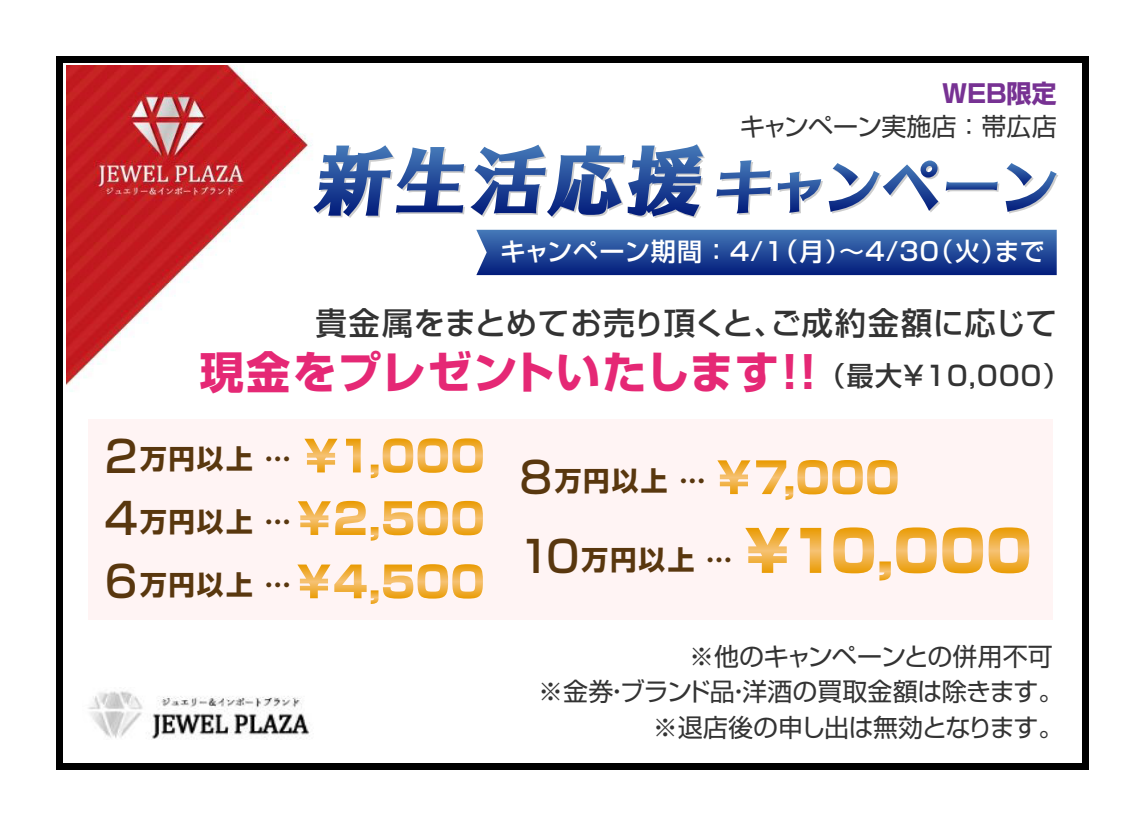
<style>
.page{position:relative;width:1146px;height:820px;background:#fff}
.page>*{position:absolute;margin:0;border:0;box-sizing:border-box;transform-origin:0 0}
.t1{font:700 44.4px "Shin Go Pro";letter-spacing:.025em;color:#e52875}
.t2{font:500 31.5px "Shin Go Pro";letter-spacing:.005em;color:#333}
.t3{font:700 26.7px "Shin Go Pro";letter-spacing:.07em;color:#59370e}
.t4{font:500 25.2px "Shin Go Pro";letter-spacing:.03em;color:#fff}
.t5{font:24.9px "Shin Go Pro";letter-spacing:-.025em;color:#333}
.t6{font:700 24.9px "Shin Go Pro";color:#773293}
.s1{font-weight:500;font-size:27px;color:#333}
.s2{font-weight:500;font-size:43.2px}
</style>
<div class="page">
<div style="left:57px;top:56px;width:6px;height:713px;background:#000"></div>
<div style="left:1082px;top:62px;width:6px;height:707px;background:#000"></div>
<div style="left:63px;top:56px;width:1025px;height:6px;background:#000"></div>
<div style="left:63px;top:763px;width:1025px;height:6px;background:#000"></div>
<img style="left:66px;top:66px;width:247px;height:326px">
<img style="left:88px;top:691px;width:222px;height:49px">
<div style="left:89px;top:419px;width:964px;height:200px;background:#fff4f4"></div>
<svg style="left:476px;top:230px;width:581px;height:45px;background:#254c9a"></svg>
<svg style="left:304px;top:438px;width:34px;height:34px"></svg>
<svg style="left:346px;top:438px;width:15px;height:34px"></svg>
<svg style="left:371px;top:438px;width:112px;height:40px"></svg>
<svg style="left:298px;top:500px;width:185px;height:40px"></svg>
<svg style="left:297px;top:564px;width:186px;height:39px"></svg>
<svg style="left:717px;top:460px;width:33px;height:34px"></svg>
<svg style="left:756px;top:460px;width:142px;height:39px"></svg>
<svg style="left:745px;top:527px;width:45px;height:45px"></svg>
<svg style="left:800px;top:527px;width:21px;height:45px"></svg>
<svg style="left:833px;top:527px;width:196px;height:53px"></svg>
<svg style="left:313px;top:144px;width:392px;height:74px"></svg>
<svg style="left:716px;top:160px;width:56px;height:55px"></svg>
<svg style="left:778px;top:171px;width:45px;height:43px"></svg>
<svg style="left:829px;top:160px;width:111px;height:53px"></svg>
<svg style="left:946px;top:181px;width:53px;height:11px"></svg>
<svg style="left:1005px;top:163px;width:53px;height:50px"></svg>
<p class="t6" style="left:942px;top:74px;width:116px">WEB限定</p>
<p class="t5" style="left:740px;top:106px;width:318px">キャンペーン実施店：帯広店</p>
<p class="t4" style="left:500px;top:231px;width:546px">キャンペーン期間：4/1（月）～4/30（火）まで</p>
<p class="t2" style="left:316px;top:297px;width:743px">貴金属をまとめてお売り頂くと、ご成約金額に応じて</p>
<h1 class="t1" style="left:200px;top:337px;width:871px">現金をプレゼントいたします!!<span class="s1">（最大￥10,000）</span></h1>
<p class="t3" style="left:105px;top:438px;width:188px"><span class="s2">2</span>万円以上 …</p>
<p class="t3" style="left:105px;top:500px;width:188px"><span class="s2">4</span>万円以上 …</p>
<p class="t3" style="left:105px;top:563px;width:188px"><span class="s2">6</span>万円以上 …</p>
<p class="t3" style="left:520px;top:459px;width:188px"><span class="s2">8</span>万円以上 …</p>
<p class="t3" style="left:518px;top:538px;width:216px"><span class="s2">10</span>万円以上 …</p>
<p class="t5" style="left:689px;top:635px;width:365px">※他のキャンペーンとの併用不可</p>
<p class="t5" style="left:538px;top:671px;width:527px">※金券・ブランド品・洋酒の買取金額は除きます。</p>
<p class="t5" style="left:653px;top:707px;width:412px">※退店後の申し出は無効となります。</p>
</div>
